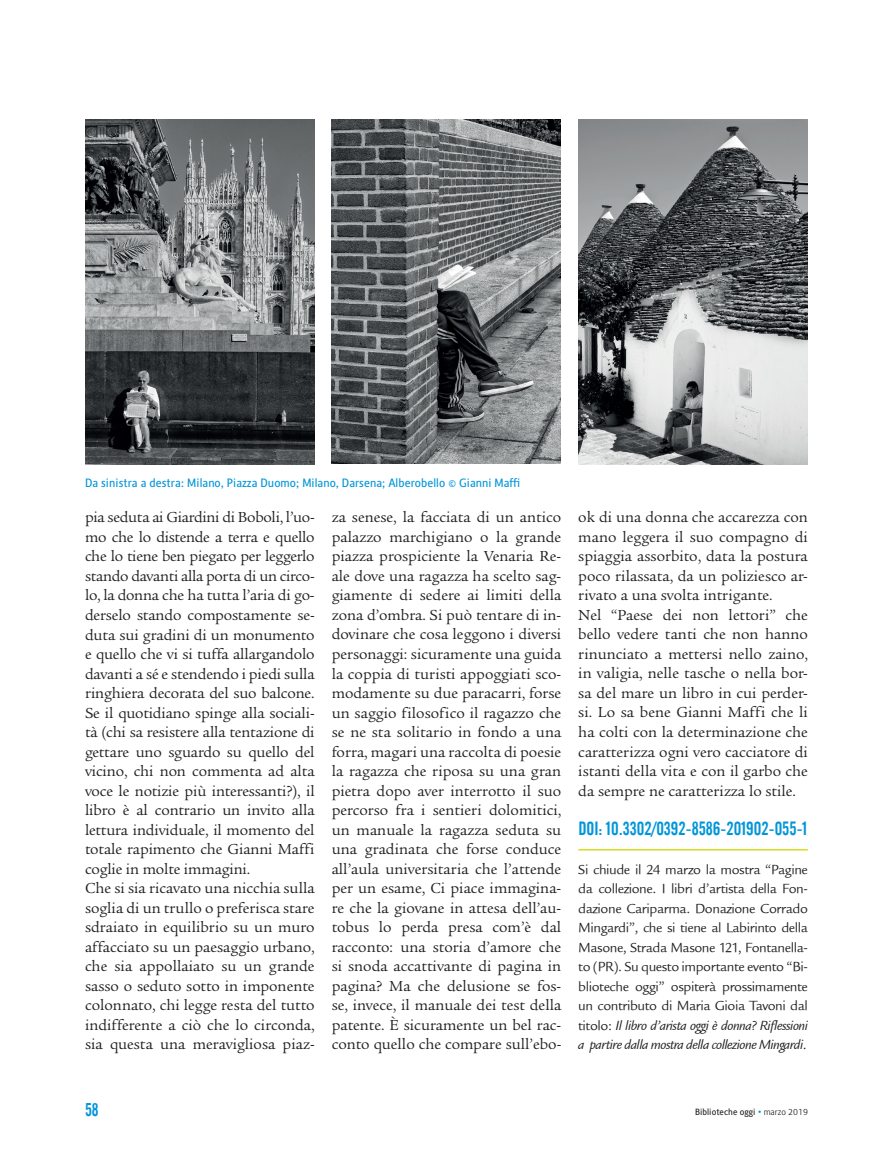
<style>
.page{position:relative;width:893px;height:1149px;background:#fff}
.page>*{position:absolute;margin:0;border:0;box-sizing:border-box;transform-origin:0 0}
.t1{font:18.75px "Alternate Gothic No 2 BT";color:#0095d9}
.t2{font:18px "Alternate Gothic No 2 BT";color:#0095d9}
.t3{font:15.75px/19.5px "Legacy Ser ITC";color:#231f20}
.t4{font:14.25px/19.5px "Legacy Sans ITCTT Book";letter-spacing:-.03em;color:#231f20;text-align:justify}
.t5{font:12px "Alber";color:#0095d9}
.t6{font:9px "Alber";color:#231f20}
.s1{font-style:italic}
.s2{font-weight:700;font-style:italic;color:#0095d9}
.s3{font-weight:300}
</style>
<div class="page">
<img style="left:85px;top:120px;width:230px;height:344px">
<img style="left:579px;top:120px;width:229px;height:344px">
<img style="left:332px;top:120px;width:229px;height:343px">
<hr style="left:578px;top:848px;width:230px;height:2px;background:#d6df21">
<p class="t5" style="left:85px;top:476px;width:437px">Da sinistra a destra: Milano, Piazza Duomo; Milano, Darsena; Alberobello © Gianni Maffi</p>
<p class="t3" style="left:85px;top:507px;width:231px">pia seduta ai Giardini di Boboli, l’uo&shy;mo che lo distende a terra e quello che lo tiene ben piegato per leggerlo stando davanti alla porta di un circo&shy;lo, la donna che ha tutta l’aria di go&shy;derselo stando compostamente se&shy;duta sui gradini di un monumento e quello che vi si tuffa allargandolo davanti a sé e stendendo i piedi sulla ringhiera decorata del suo balcone.<br>Se il quotidiano spinge alla sociali&shy;tà (chi sa resistere alla tentazione di gettare uno sguardo su quello del vicino, chi non commenta ad alta voce le notizie più interessanti?), il libro è al contrario un invito alla lettura individuale, il momento del totale rapimento che Gianni Maffi coglie in molte immagini.<br>Che si sia ricavato una nicchia sulla soglia di un trullo o preferisca stare sdraiato in equilibrio su un muro affacciato su un paesaggio urbano, che sia appollaiato su un grande sasso o seduto sotto in imponente colonnato, chi legge resta del tutto indifferente a ciò che lo circonda, sia questa una meravigliosa piaz-</p>
<p class="t3" style="left:332px;top:507px;width:231px;text-align:justify">za senese, la facciata di un antico palazzo marchigiano o la grande piazza prospiciente la Venaria Re&shy;ale dove una ragazza ha scelto sag&shy;giamente di sedere ai limiti della zona d’ombra. Si può tentare di in&shy;dovinare che cosa leggono i diversi personaggi: sicuramente una guida la coppia di turisti appoggiati sco&shy;modamente su due paracarri, forse un saggio filosofico il ragazzo che se ne sta solitario in fondo a una forra, magari una raccolta di poesie la ragazza che riposa su una gran pietra dopo aver interrotto il suo percorso fra i sentieri dolomitici, un manuale la ragazza seduta su una gradinata che forse conduce all’aula universitaria che l’attende per un esame, Ci piace immagina&shy;re che la giovane in attesa dell’au&shy;tobus lo perda presa com’è dal racconto: una storia d’amore che si snoda accattivante di pagina in pagina? Ma che delusione se fos&shy;se, invece, il manuale dei test della patente. È sicuramente un bel rac&shy;conto quello che compare sull’ebo-</p>
<p class="t3" style="left:578px;top:507px;width:231px">ok di una donna che accarezza con mano leggera il suo compagno di spiaggia assorbito, data la postura poco rilassata, da un poliziesco ar&shy;rivato a una svolta intrigante.<br>Nel “Paese dei non lettori” che bello vedere tanti che non hanno rinunciato a mettersi nello zaino, in valigia, nelle tasche o nella bor&shy;sa del mare un libro in cui perder&shy;si. Lo sa bene Gianni Maffi che li ha colti con la determinazione che caratterizza ogni vero cacciatore di istanti della vita e con il garbo che da sempre ne caratterizza lo stile.</p>
<p class="t1" style="left:578px;top:817px;width:230px">DOI: 10.3302/0392-8586-201902-055-1</p>
<p class="t4" style="left:578px;top:859px;width:231px">Si chiude il 24 marzo la mostra “Pagine da collezione. I libri d’artista della Fon&shy;dazione Cariparma. Donazione Corrado Mingardi”, che si tiene al Labirinto della Masone, Strada Masone 121, Fontanella&shy;to (PR). Su questo importante evento “Bi&shy;blioteche oggi” ospiterà prossimamente un contributo di Maria Gioia Tavoni dal titolo: <span class="s1">Il libro d’arista oggi è donna? Riflessioni a partire dalla mostra della collezione Mingardi</span>.</p>
<p class="t2" style="left:85px;top:1099px;width:15px">58</p>
<p class="t6" style="left:695px;top:1106px;width:114px">Biblioteche oggi <span class="s2">•</span> <span class="s3">marzo 2019</span></p>
</div>
